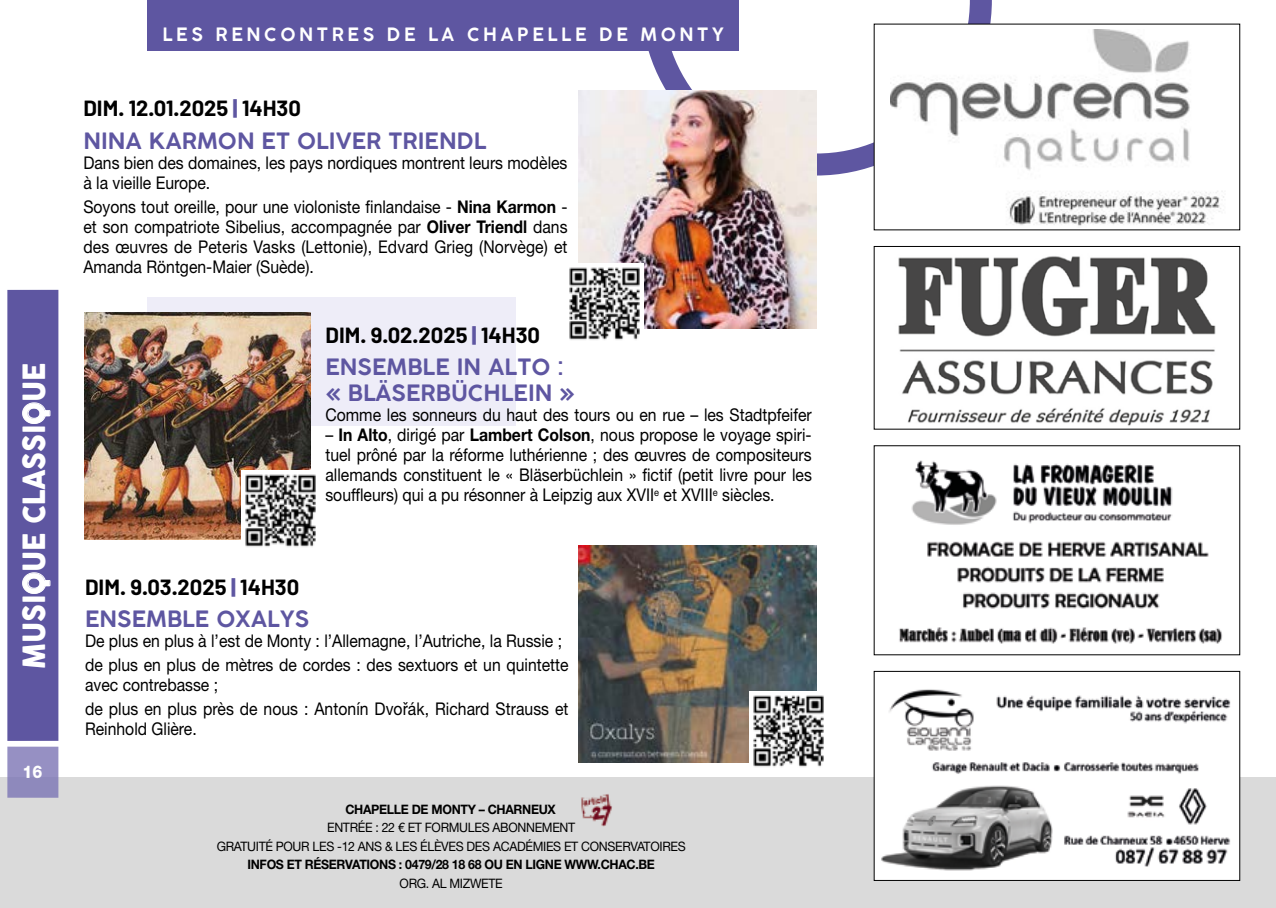
<style>
.page{position:relative;width:1276px;height:908px;background:#fff}
.page>*{position:absolute;margin:0;border:0;box-sizing:border-box;transform-origin:0 0}
.t1{font:30px "Cocogoose";color:#fff;scale:.9 1}
.t2{font:600 22px/26.4px "COCOGOOSE";color:#5e56a1}
.t3{font:700 22px "Barlow";color:#000}
.t4{font:600 18px "COCOGOOSE";letter-spacing:.2em;color:#fff}
.t5{font:17.6px/20px "Helvetica Neue LT Std";color:#000;scale:.9 1}
.t6{font:800 17.6px "Helvetica Neue LT Std";color:#fff;scale:.9 1}
.t7{font:13px/18.4px "Helvetica Neue LT Std";letter-spacing:-.025em;color:#000;text-align:center;scale:.95 1}
.t8{font:700 13px "Helvetica Neue LT Std";letter-spacing:-.025em;color:#000;scale:.95 1}
.s1{font-weight:800;color:#5e56a1}
.s2{font-weight:700}
.s3{font-family:"Helvetica"}
</style>
<div class="page">
<div style="left:0;top:777px;width:1276px;height:130px;background:#dadada"></div>
<svg style="left:641px;top:0;width:351px;height:175px"></svg>
<div style="left:147px;top:297px;width:369px;height:129px;background:#eeedf8"></div>
<img style="left:578px;top:545px;width:238px;height:216px">
<img style="left:84px;top:313px;width:227px;height:226px">
<img style="left:578px;top:91px;width:238px;height:238px">
<img style="left:581px;top:794px;width:31px;height:31px">
<div style="left:874px;top:24px;width:365px;height:206px;background:#fff"></div>
<img style="left:890px;top:29px;width:334px;height:197px">
<img style="left:898px;top:256px;width:318px;height:170px">
<div style="left:874px;top:246px;width:366px;height:183px;border:1px solid #000"></div>
<img style="left:899px;top:460px;width:324px;height:184px">
<div style="left:874px;top:671px;width:365px;height:209px;background:#fff"></div>
<img style="left:881px;top:689px;width:350px;height:182px">
<div style="left:874px;top:670px;width:366px;height:210px;border:1px solid #000"></div>
<div style="left:7px;top:746px;width:51px;height:51px;background:#9690c3"></div>
<div style="left:7px;top:290px;width:51px;height:450px;background:#5e56a1"></div>
<div style="left:147px;top:0;width:592px;height:51px;background:#5e56a1"></div>
<img style="left:749px;top:691px;width:75px;height:76px">
<img style="left:569px;top:263px;width:74px;height:77px">
<img style="left:241px;top:470px;width:75px;height:77px">
<h1 class="t1" style="left:13px;top:668px;width:342px;rotate:-90deg">MUSIQUE CLASSIQUE</h1>
<p class="t6" style="left:22px;top:761px;width:24px">16</p>
<p class="t4" style="left:162px;top:22px;width:563px">LES RENCONTRES DE LA CHAPELLE DE MONTY</p>
<p class="t3" style="left:83px;top:95px;width:219px">DIM. 12.01.2025 <span class="s1">|</span> 14H30</p>
<p class="t2" style="left:83px;top:127px;width:405px">NINA KARMON ET OLIVER TRIENDL</p>
<p class="t5" style="left:83px;top:152px;width:539px">Dans bien des domaines, les pays nordiques montrent leurs modèles à la vieille Europe.</p>
<p class="t5" style="left:83px;top:196px;width:539px;text-align:justify">Soyons tout oreille, pour une violoniste finlandaise - <span class="s2">Nina Karmon</span> - et son compatriote Sibelius, accompagnée par <span class="s2">Oliver Triendl</span> dans des œuvres de Peteris Vasks (Lettonie), Edvard Grieg (Norvège) et Amanda Röntgen-Maier (Suède).</p>
<p class="t3" style="left:325px;top:321px;width:216px">DIM. 9.02.2025 <span class="s1">|</span> 14H30</p>
<p class="t2" style="left:325px;top:354px;width:251px">ENSEMBLE IN ALTO : « BLÄSERBÜCHLEIN »</p>
<p class="t5" style="left:325px;top:404px;width:542px">Comme les sonneurs du haut des tours ou en rue – les Stadtpfeifer</p>
<p class="t5" style="left:325px;top:424px;width:542px;text-align:justify">– <span class="s2">In Alto</span>, dirigé par <span class="s2">Lambert Colson</span>, nous propose le voyage spiri&shy;tuel prôné par la réforme luthérienne ; des œuvres de compositeurs allemands constituent le « Bläserbüchlein » fictif (petit livre pour les souffleurs) qui a pu résonner à Leipzig aux XVII<sup>e</sup> et XVIII<sup>e</sup> siècles.</p>
<p class="t3" style="left:85px;top:573px;width:216px">DIM. 9.03.2025 <span class="s1">|</span> 14H30</p>
<p class="t2" style="left:85px;top:605px;width:226px">ENSEMBLE OXALYS</p>
<p class="t5" style="left:85px;top:628px;width:539px;line-height:24px">De plus en plus à l’est de Monty : l’Allemagne, l’Autriche, la Russie ; de plus en plus de mètres de cordes : des sextuors et un quintette</p>
<p class="t5" style="left:85px;top:672px;width:539px;line-height:24px">avec contrebasse ;<br>de plus en plus près de nous : Antonín Dvo<span class="s3">ř</span>ák, Richard Strauss et</p>
<p class="t5" style="left:85px;top:718px;width:126px">Reinhold Glière.</p>
<p class="t8" style="left:345px;top:800px;width:223px">CHAPELLE DE MONTY – CHARNEUX</p>
<p class="t7" style="left:217px;top:818px;width:495px">ENTRÉE : 22 € ET FORMULES ABONNEMENT<br>GRATUITÉ POUR LES -12 ANS &amp; LES ÉLÈVES DES ACADÉMIES ET CONSERVATOIRES</p>
<p class="t8" style="left:247px;top:856px;width:430px">INFOS ET RÉSERVATIONS : 0479/28 18 68 OU EN LIGNE WWW.CHAC.BE</p>
<p class="t7" style="left:399px;top:873px;width:110px">ORG. AL MIZWETE</p>
</div>
